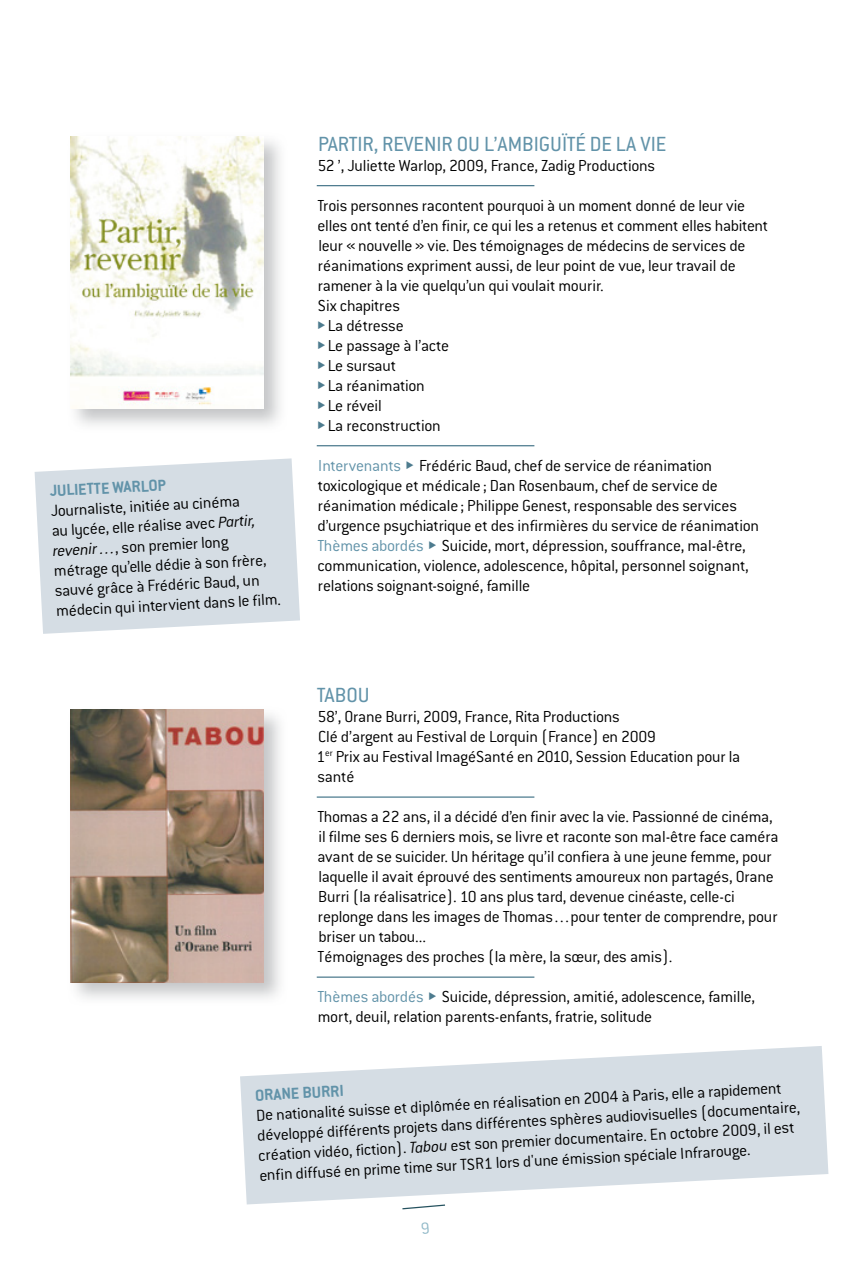
<style>
.page{position:relative;width:851px;height:1276px;background:#fff}
.page>*{position:absolute;margin:0;border:0;box-sizing:border-box;transform-origin:0 0}
.t1{font:22.5px "Conduit ITC Std";color:#6293a9}
.t2{font:300 17.5px/20px "Conduit ITC Std";letter-spacing:-.015em;color:#000}
.t3{font:700 17.5px "Conduit ITC Std";color:#6293a9}
.s1{font-style:italic}
.s2{color:#4d7b8e}
.s3{color:#6293a9}
</style>
<div class="page">
<hr style="left:317px;top:185px;width:217px;height:1px;background:#4d7b8e">
<hr style="left:317px;top:445px;width:217px;height:1px;background:#4d7b8e">
<hr style="left:317px;top:796px;width:217px;height:1px;background:#4d7b8e">
<hr style="left:317px;top:976px;width:217px;height:1px;background:#4d7b8e">
<img style="left:71px;top:136px;width:193px;height:273px">
<img style="left:70px;top:709px;width:210px;height:290px">
<img style="left:71px;top:709px;width:193px;height:273px">
<svg style="left:35px;top:458px;width:265px;height:176px;background:#d9e0e6"></svg>
<svg style="left:240px;top:1046px;width:588px;height:158px;fill:#d5dde4"></svg>
<svg style="left:401px;top:1203px;width:47px;height:7px"></svg>
<p class="t3" style="left:49px;top:480px;width:118px;rotate:-3deg">JULIETTE WARLOP</p>
<p class="t2" style="left:50px;top:500px;width:227px;rotate:-3deg">Journaliste, initiée au cinéma<br>au lycée, elle réalise avec <span class="s1">Partir, revenir…</span>, son premier long métrage qu’elle dédie à son frère, sauvé grâce à Frédéric Baud, un médecin qui intervient dans le film.</p>
<p class="t1" style="left:318px;top:130px;width:349px">PARTIR, REVENIR OU L’AMBIGUÏTÉ DE LA VIE</p>
<p class="t2" style="left:317px;top:155px;width:339px">52 ’, Juliette Warlop, 2009, France, Zadig Productions</p>
<p class="t2" style="left:317px;top:195px;width:452px">trois personnes racontent pourquoi à un moment donné de leur vie elles ont tenté d’en finir, ce qui les a retenus et comment elles habitent leur « nouvelle » vie. Des témoignages de médecins de services de réanimations expriment aussi, de leur point de vue, leur travail de ramener à la vie quelqu’un qui voulait mourir.<br>Six chapitres</p>
<p class="t2" style="left:316px;top:315px;width:89px"><span class="s2">◆</span>La détresse</p>
<p class="t2" style="left:316px;top:335px;width:135px"><span class="s2">◆</span>Le passage à l’acte</p>
<p class="t2" style="left:316px;top:355px;width:82px"><span class="s2">◆</span>Le sursaut</p>
<p class="t2" style="left:316px;top:375px;width:110px"><span class="s2">◆</span>La réanimation</p>
<p class="t2" style="left:316px;top:395px;width:67px"><span class="s2">◆</span>Le réveil</p>
<p class="t2" style="left:316px;top:415px;width:126px"><span class="s2">◆</span>La reconstruction</p>
<p class="t2" style="left:317px;top:455px;width:443px"><span class="s3">Intervenants</span> <span class="s2">◆</span> Frédéric Baud, chef de service de réanimation toxicologique et médicale ; Dan Rosenbaum, chef de service de réanimation médicale ; Philippe Genest, responsable des services d’urgence psychiatrique et des infirmières du service de réanimation <span class="s3">thèmes abordés</span> <span class="s2">◆</span> Suicide, mort, dépression, souffrance, mal-être, communication, violence, adolescence, hôpital, personnel soignant, relations soignant-soigné, famille</p>
<p class="t1" style="left:317px;top:681px;width:54px">TABOU</p>
<p class="t2" style="left:316px;top:706px;width:425px">58’, Orane Burri, 2009, France, Rita Productions<br>Clé d’argent au Festival de Lorquin (France) en 2009<br>1<sup>er</sup> Prix au Festival ImagéSanté en 2010, Session education pour la santé</p>
<p class="t2" style="left:317px;top:806px;width:462px">thomas a 22 ans, il a décidé d’en finir avec la vie. Passionné de cinéma, il filme ses 6 derniers mois, se livre et raconte son mal-être face caméra avant de se suicider. un héritage qu’il confiera à une jeune femme, pour laquelle il avait éprouvé des sentiments amoureux non partagés, Orane Burri (la réalisatrice). 10 ans plus tard, devenue cinéaste, celle-ci replonge dans les images de thomas…pour tenter de comprendre, pour briser un tabou...<br>témoignages des proches (la mère, la sœur, des amis).</p>
<p class="t2" style="left:317px;top:986px;width:439px"><span class="s3">thèmes abordés</span> <span class="s2">◆</span> Suicide, dépression, amitié, adolescence, famille, mort, deuil, relation parents-enfants, fratrie, solitude</p>
<p class="t2" style="left:256px;top:1104px;width:545px;rotate:-3deg">De nationalité suisse et diplômée en réalisation en 2004 à Paris, elle a rapidement développé différents projets dans différentes sphères audiovisuelles (documentaire, création vidéo, fiction). <span class="s1">Tabou</span> est son premier documentaire. en octobre 2009, il est enfin diffusé en prime time sur tSR1 lors d'une émission spéciale Infrarouge.</p>
<p class="t3" style="left:254px;top:1084px;width:90px;rotate:-3deg">ORANE BURRI</p>
</div>
